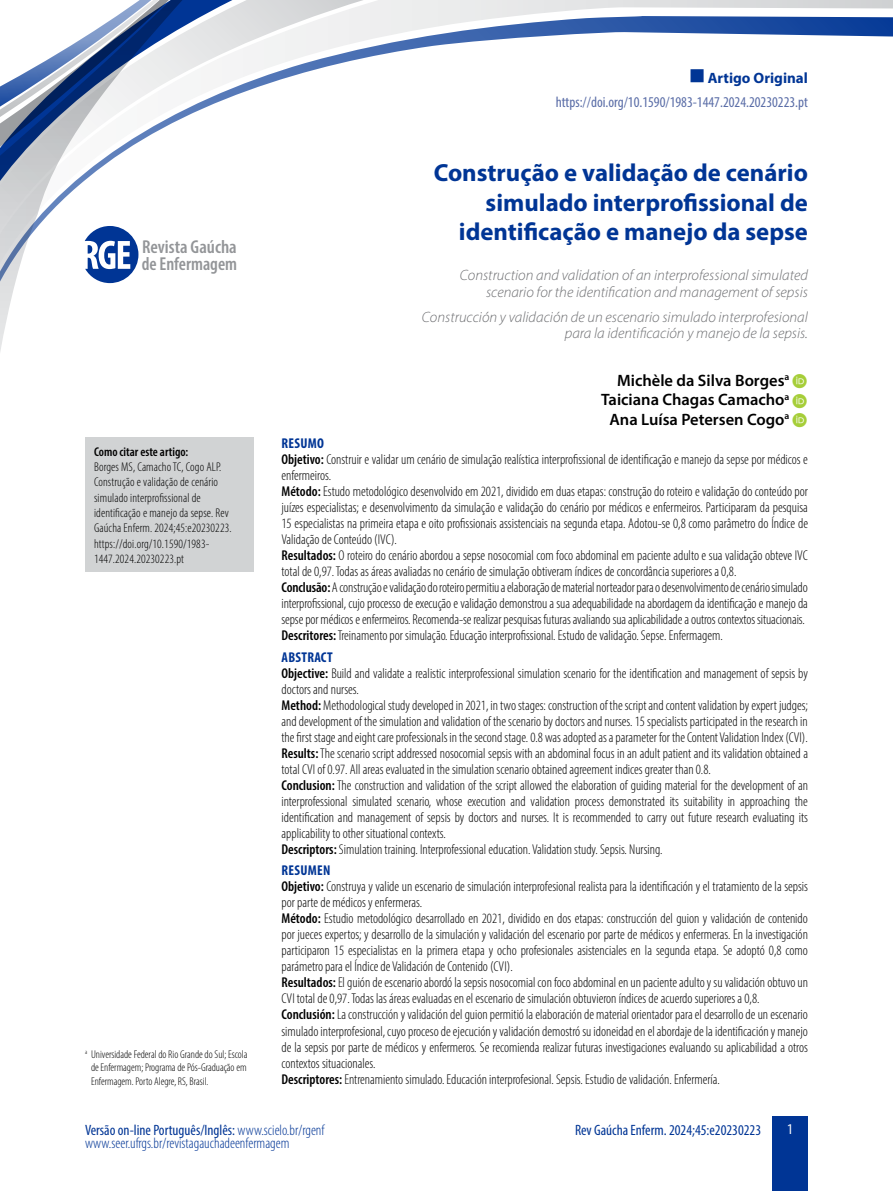
<style>
.page{position:relative;width:893px;height:1191px;background:#fff}
.page>*{position:absolute;margin:0;border:0;box-sizing:border-box;transform-origin:0 0}
.t1{font:700 24.75px/29.7px "Myriad Pro";color:#003595;text-align:right}
.t2{font:600 condensed 18.75px/16.6px "Myriad Pro";color:#939598}
.t3{font:600 16.5px/19.5px "Myriad Pro";color:#000;text-align:right}
.t4{font:italic 300 15px/16.5px "Myriad Pro";color:#6d6e71;text-align:right}
.t5{font:condensed 15px "Myriad Pro";color:#003595}
.t6{font:condensed 15px "Myriad Pro";color:#5a6da7}
.t7{font:300 condensed 15px "Myriad Pro";color:#003595}
.t8{font:700 15px "Myriad Pro";color:#003595}
.t9{font:condensed 15px "Myriad Pro";color:#fff}
.t10{font:300 condensed 14.25px/16px "Myriad Pro";color:#000}
.t11{font:300 condensed 12.75px/15.3px "Myriad Pro";letter-spacing:.01em;color:#000}
.t12{font:600 condensed 12.75px "Myriad Pro";color:#000}
.t13{font:300 condensed 11.25px/13.5px "Myriad Pro";color:#000;text-align:justify}
.s1{font-weight:700;color:#003595}
.s2{font-weight:600}
.s3{font-weight:300}
</style>
<div class="page">
<svg style="left:202px;top:0;width:691px;height:109px"></svg>
<svg style="left:0;top:0;width:202px;height:352px"></svg>
<div style="left:772px;top:1116px;width:36px;height:75px;background:#003595"></div>
<svg style="left:85px;top:226px;width:53px;height:57px"></svg>
<div style="left:85px;top:437px;width:169px;height:135px;background:#d1d3d4"></div>
<svg style="left:691px;top:69px;width:13px;height:14px"></svg>
<p class="t8" style="left:708px;top:68px;width:102px">Artigo Original</p>
<h2 class="t2" style="left:142px;top:238px;width:97px">Revista Gaúcha de Enfermagem</h2>
<p class="t12" style="left:94px;top:444px;width:96px">Como citar este artigo:</p>
<p class="t11" style="left:94px;top:459px;width:139px">Borges MS, Camacho TC, Cogo ALP.<br>Construção e validação de cenário simulado interprofissional de identificação e manejo da sepse. Rev<br>Gaúcha Enferm. 2024;45:e20230223. https://doi.org/10.1590/1983-<br>1447.2024.20230223.pt</p>
<p class="t13" style="left:91px;top:1047px;width:158px;text-indent:-6px"><sup>a</sup> Universidade Federal do Rio Grande do Sul; Escola de Enfermagem; Programa de Pós-Graduação em Enfermagem. Porto Alegre, RS, Brasil.</p>
<p class="t6" style="left:556px;top:93px;width:254px">https://doi.org/10.1590/1983-1447.2024.20230223.pt</p>
<h1 class="t1" style="left:434px;top:157px;width:376px">Construção e validação de cenário simulado interprofissional de identificação e manejo da sepse</h1>
<p class="t4" style="left:460px;top:267px;width:350px">Construction and validation of an interprofessional simulated scenario for the identification and management of sepsis</p>
<p class="t4" style="left:422px;top:308px;width:387px">Construcción y validación de un escenario simulado interprofesional para la identificación y manejo de la sepsis.</p>
<p class="t3" style="left:601px;top:370px;width:190px">Michèle da Silva Borges<sup>a<br></sup>Taiciana Chagas Camacho<sup>a<br></sup>Ana Luísa Petersen Cogo<sup>a</sup></p>
<p class="t10" style="left:281px;top:435px;width:528px"><span class="s1">RESUMO<br></span><span class="s2">Objetivo:</span> Construir e validar um cenário de simulação realística interprofissional de identificação e manejo da sepse por médicos e enfermeiros.<br><span class="s2">Método:</span> Estudo metodológico desenvolvido em 2021, dividido em duas etapas: construção do roteiro e validação do conteúdo por juízes especialistas; e desenvolvimento da simulação e validação do cenário por médicos e enfermeiros. Participaram da pesquisa 15 especialistas na primeira etapa e oito profissionais assistenciais na segunda etapa. Adotou-se 0,8 como parâmetro do Índice de Validação de Conteúdo (IVC).<br><span class="s2">Resultados:</span> O roteiro do cenário abordou a sepse nosocomial com foco abdominal em paciente adulto e sua validação obteve IVC total de 0,97. Todas as áreas avaliadas no cenário de simulação obtiveram índices de concordância superiores a 0,8.<br><span class="s2">Conclusão:</span> A construção e validação do roteiro permitiu a elaboração de material norteador para o desenvolvimento de cenário simulado interprofissional, cujo processo de execução e validação demonstrou a sua adequabilidade na abordagem da identificação e manejo da sepse por médicos e enfermeiros. Recomenda-se realizar pesquisas futuras avaliando sua aplicabilidade a outros contextos situacionais.<br><span class="s2">Descritores:</span> Treinamento por simulação. Educação interprofissional. Estudo de validação. Sepse. Enfermagem.</p>
<p class="t10" style="left:281px;top:649px;width:528px"><span class="s1">ABSTRACT<br></span><span class="s2">Objective:</span> Build and validate a realistic interprofessional simulation scenario for the identification and management of sepsis by doctors and nurses.<br><span class="s2">Method:</span> Methodological study developed in 2021, in two stages: construction of the script and content validation by expert judges; and development of the simulation and validation of the scenario by doctors and nurses. 15 specialists participated in the research in the first stage and eight care professionals in the second stage. 0.8 was adopted as a parameter for the Content Validation Index (CVI).<br><span class="s2">Results:</span> The scenario script addressed nosocomial sepsis with an abdominal focus in an adult patient and its validation obtained a total CVI of 0.97. All areas evaluated in the simulation scenario obtained agreement indices greater than 0.8.<br><span class="s2">Conclusion:</span> The construction and validation of the script allowed the elaboration of guiding material for the development of an interprofessional simulated scenario, whose execution and validation process demonstrated its suitability in approaching the identification and management of sepsis by doctors and nurses. It is recommended to carry out future research evaluating its applicability to other situational contexts.<br><span class="s2">Descriptors:</span> Simulation training. Interprofessional education. Validation study. Sepsis. Nursing.</p>
<p class="t10" style="left:281px;top:862px;width:528px"><span class="s1">RESUMEN<br></span><span class="s2">Objetivo:</span> Construya y valide un escenario de simulación interprofesional realista para la identificación y el tratamiento de la sepsis por parte de médicos y enfermeras.<br><span class="s2">Método:</span> Estudio metodológico desarrollado en 2021, dividido en dos etapas: construcción del guion y validación de contenido por jueces expertos; y desarrollo de la simulación y validación del escenario por parte de médicos y enfermeras. En la investigación participaron 15 especialistas en la primera etapa y ocho profesionales asistenciales en la segunda etapa. Se adoptó 0,8 como parámetro para el Índice de Validación de Contenido (CVI).<br><span class="s2">Resultados:</span> El guión de escenario abordó la sepsis nosocomial con foco abdominal en un paciente adulto y su validación obtuvo un CVI total de 0,97. Todas las áreas evaluadas en el escenario de simulación obtuvieron índices de acuerdo superiores a 0,8.<br><span class="s2">Conclusión:</span> La construcción y validación del guion permitió la elaboración de material orientador para el desarrollo de un escenario simulado interprofesional, cuyo proceso de ejecución y validación demostró su idoneidad en el abordaje de la identificación y manejo de la sepsis por parte de médicos y enfermeros. Se recomienda realizar futuras investigaciones evaluando su aplicabilidad a otros contextos situacionales.<br><span class="s2">Descriptores:</span> Entrenamiento simulado. Educación interprofesional. Sepsis. Estudio de validación. Enfermería.</p>
<p class="t5" style="left:85px;top:1121px;width:241px">Versão on-line Português/Inglês: <span class="s3">www.scielo.br/rgenf</span></p>
<p class="t7" style="left:85px;top:1134px;width:206px">www.seer.ufrgs.br/revistagauchadeenfermagem</p>
<p class="t5" style="left:575px;top:1121px;width:188px">Rev Gaúcha Enferm. 2024;45:e20230223</p>
<p class="t9" style="left:787px;top:1120px;width:7px">1</p>
</div>
